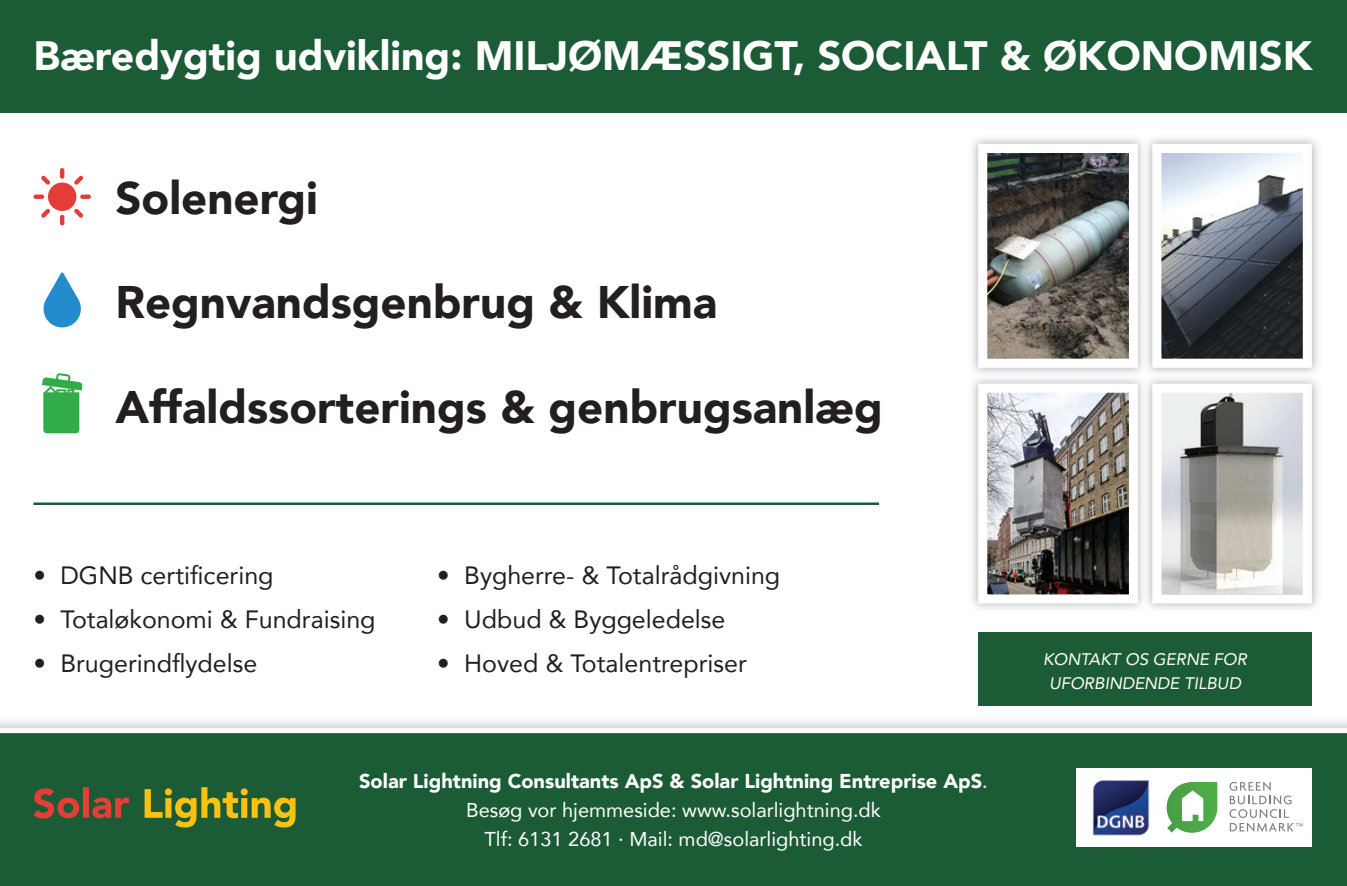
<style>
.page{position:relative;width:1347px;height:886px;background:#fff}
.page>*{position:absolute;margin:0;border:0;box-sizing:border-box;transform-origin:0 0}
.t1{font:900 45.5px "Avenir";color:#231f20}
.t2{font:900 41px "Avenir";color:#fff}
.t3{font:25px "Avenir";color:#231f20}
.t4{font:20px/29px "Avenir";color:#fff;text-align:center}
.t5{font:italic 16.75px/24.2px "Avenir";color:#fff;text-align:center}
.s1{font-weight:900}
</style>
<div class="page">
<div style="left:0;top:728px;width:1346px;height:158px;background:#1b5c37"></div>
<div style="left:1076px;top:768px;width:236px;height:78px;background:#fff"></div>
<img style="left:1092px;top:780px;width:58px;height:56px">
<svg style="left:1166px;top:782px;width:51px;height:51px"></svg>
<svg style="left:1229px;top:782px;width:73px;height:49px"></svg>
<svg style="left:145px;top:787px;width:150px;height:40px;background:#6d8129"></svg>
<svg style="left:33px;top:787px;width:96px;height:31px;background:#6e4f37"></svg>
<div style="left:0;top:0;width:1346px;height:113px;background:#1b5c37"></div>
<img style="left:1162px;top:154px;width:139px;height:204px">
<div style="left:1152px;top:144px;width:159px;height:224px;border:9px solid #fff"></div>
<svg style="left:42px;top:373px;width:40px;height:60px"></svg>
<svg style="left:43px;top:272px;width:38px;height:55px"></svg>
<div style="left:48px;top:182px;width:28px;height:29px;background:#e33d37;border-radius:50%"></div>
<hr style="left:60px;top:168px;width:4px;height:11px;background:#e33d37;border-radius:2px">
<svg style="left:74px;top:176px;width:9px;height:9px"></svg>
<svg style="left:80px;top:195px;width:11px;height:4px"></svg>
<svg style="left:74px;top:209px;width:9px;height:9px"></svg>
<hr style="left:60px;top:215px;width:4px;height:10px;background:#e33d37;border-radius:2px">
<svg style="left:41px;top:209px;width:9px;height:9px"></svg>
<svg style="left:33px;top:195px;width:11px;height:4px"></svg>
<svg style="left:41px;top:176px;width:9px;height:9px"></svg>
<img style="left:972px;top:138px;width:175px;height:471px">
<img style="left:988px;top:394px;width:140px;height:199px">
<div style="left:978px;top:384px;width:160px;height:219px;border:9px solid #fff"></div>
<img style="left:972px;top:374px;width:170px;height:3px">
<img style="left:988px;top:154px;width:140px;height:204px">
<img style="left:1142px;top:377px;width:5px;height:232px">
<svg style="left:1142px;top:374px;width:5px;height:3px"></svg>
<img style="left:1162px;top:394px;width:139px;height:199px">
<div style="left:1152px;top:384px;width:159px;height:219px;border:9px solid #fff"></div>
<hr style="left:33px;top:502px;width:846px;height:3px;background:#1b5c37">
<div style="left:978px;top:632px;width:334px;height:73px;background:#1b5c37"></div>
<h2 class="t2" style="left:33px;top:21px;width:1280px">Bæredygtig udvikling: MILJØMÆSSIGT, SOCIALT &amp; ØKONOMISK</h2>
<h1 class="t1" style="left:115px;top:159px;width:204px">Solenergi</h1>
<h1 class="t1" style="left:115px;top:263px;width:603px">Regnvandsgenbrug &amp; Klima</h1>
<h1 class="t1" style="left:115px;top:368px;width:769px">Affaldssorterings &amp; genbrugsanlæg</h1>
<p class="t3" style="left:33px;top:555px;width:242px">• DGNB certificering</p>
<p class="t3" style="left:33px;top:599px;width:343px">• Totaløkonomi &amp; Fundraising</p>
<p class="t3" style="left:33px;top:643px;width:225px">• Brugerindflydelse</p>
<p class="t3" style="left:437px;top:555px;width:344px">• Bygherre- &amp; Totalrådgivning</p>
<p class="t3" style="left:437px;top:599px;width:290px">• Udbud &amp; Byggeledelse</p>
<p class="t3" style="left:437px;top:643px;width:311px">• Hoved &amp; Totalentrepriser</p>
<p class="t4" style="left:359px;top:766px;width:630px"><span class="s1">Solar Lightning Consultants ApS &amp; Solar Lightning Entreprise ApS</span>.<br>Besøg vor hjemmeside: www.solarlightning.dk<br>Tlf: 6131 2681 · Mail: md@solarlighting.dk</p>
<p class="t5" style="left:1043px;top:647px;width:205px">KONTAKT OS GERNE FOR<br>UFORBINDENDE TILBUD</p>
</div>
